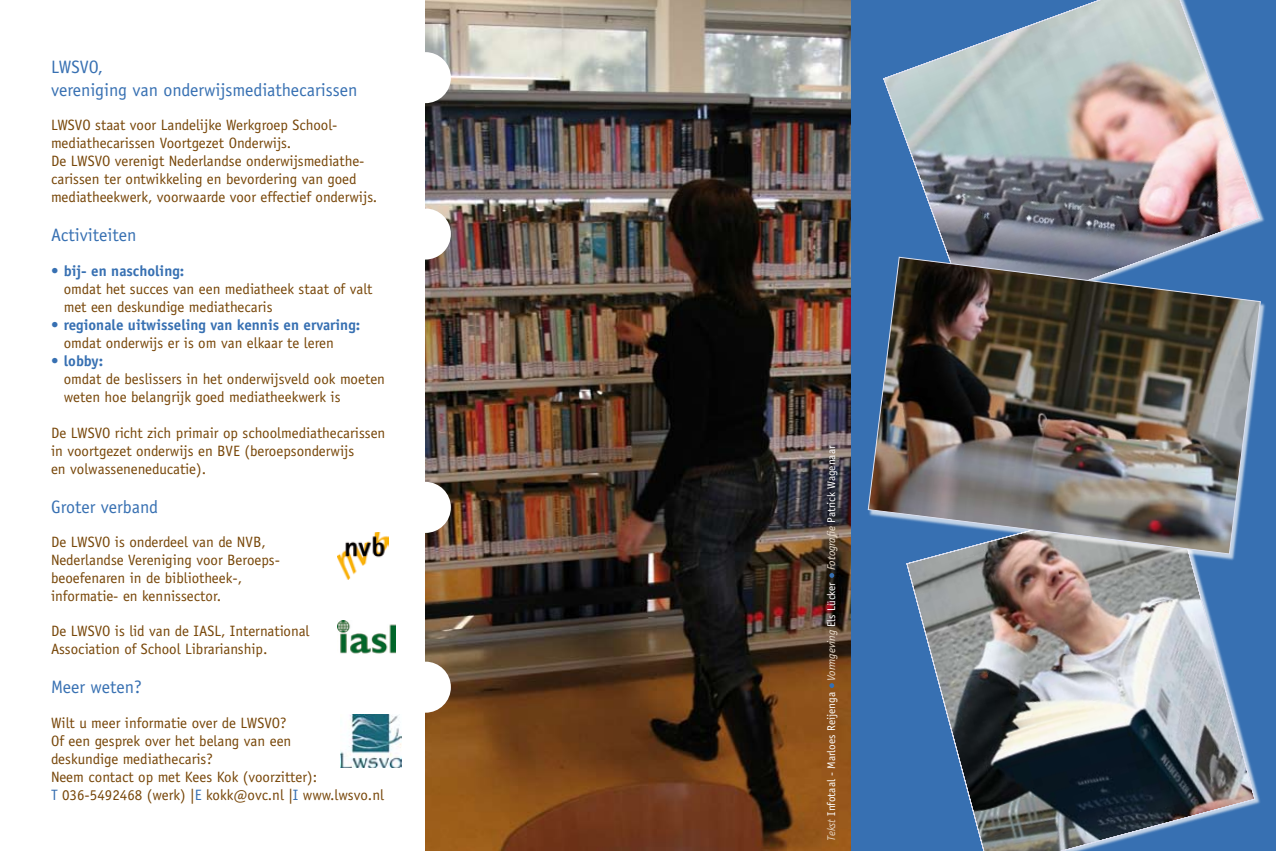
<style>
.page{position:relative;width:1276px;height:851px;background:#fff}
.page>*{position:absolute;margin:0;border:0;box-sizing:border-box;transform-origin:0 0}
.t1{font:18px/22.5px "Officina Sans";color:#3770b2}
.t2{font:15px/18px "Officina Sans";color:#774608}
.t3{font:700 15px "Officina Sans";color:#3770b2}
.t4{font:11.25px "Officina Sans";color:#fff}
.s1{color:#3770b2}
.s2{font-style:italic;color:#e5d3bf}
.s3{font-style:italic;color:#ecdfcf}
</style>
<div class="page">
<div style="left:850px;top:0;width:426px;height:850px;background:#3770b2"></div>
<img style="left:425px;top:0;width:425px;height:850px">
<img style="left:340px;top:714px;width:62px;height:53px">
<img style="left:338px;top:533px;width:51px;height:46px">
<img style="left:338px;top:620px;width:58px;height:34px">
<div style="left:400px;top:52px;width:51px;height:51px;background:#fff;border-radius:50%"></div>
<div style="left:400px;top:208px;width:51px;height:51px;background:#fff;border-radius:50%"></div>
<div style="left:400px;top:482px;width:51px;height:51px;background:#fff;border-radius:50%"></div>
<div style="left:400px;top:661px;width:51px;height:51px;background:#fff;border-radius:50%"></div>
<img style="left:883px;top:0;width:376px;height:256px">
<img style="left:906px;top:561px;width:349px;height:289px">
<div style="left:867px;top:258px;width:399px;height:303px;background:#fff;opacity:.7"></div>
<img style="left:867px;top:256px;width:394px;height:298px">
<svg style="left:829px;top:683px;width:5px;height:5px"></svg>
<svg style="left:829px;top:573px;width:5px;height:4px"></svg>
<p class="t1" style="left:51px;top:56px;width:308px">LWSVO,<br>vereniging van onderwijsmediathecarissen</p>
<p class="t2" style="left:51px;top:116px;width:328px">LWSVO staat voor Landelijke Werkgroep School&shy;mediathecarissen Voortgezet Onderwijs.<br>De LWSVO verenigt Nederlandse onderwijsmediathe&shy;carissen ter ontwikkeling en bevordering van goed mediatheekwerk, voorwaarde voor effectief onderwijs.</p>
<p class="t1" style="left:51px;top:224px;width:87px">Activiteiten</p>
<p class="t3" style="left:51px;top:261px;width:135px">• bij- en nascholing:</p>
<p class="t2" style="left:64px;top:279px;width:310px">omdat het succes van een mediatheek staat of valt met een deskundige mediathecaris</p>
<p class="t3" style="left:51px;top:315px;width:311px">• regionale uitwisseling van kennis en ervaring:</p>
<p class="t2" style="left:64px;top:333px;width:272px">omdat onderwijs er is om van elkaar te leren</p>
<p class="t3" style="left:51px;top:351px;width:54px">• lobby:</p>
<p class="t2" style="left:64px;top:369px;width:323px">omdat de beslissers in het onderwijsveld ook moeten weten hoe belangrijk goed mediatheekwerk is</p>
<p class="t2" style="left:51px;top:423px;width:336px">De LWSVO richt zich primair op schoolmediathecarissen in voortgezet onderwijs en BVE (beroepsonderwijs<br>en volwasseneneducatie).</p>
<p class="t1" style="left:51px;top:495px;width:109px">Groter verband</p>
<p class="t2" style="left:51px;top:533px;width:230px">De LWSVO is onderdeel van de NVB, Nederlandse Vereniging voor Beroeps&shy;beoefenaren in de bibliotheek-, informatie- en kennissector.</p>
<p class="t2" style="left:51px;top:621px;width:260px">De LWSVO is lid van de IASL, International<br>Association of School Librarianship.</p>
<p class="t1" style="left:51px;top:675px;width:92px">Meer weten?</p>
<p class="t2" style="left:51px;top:713px;width:334px">Wilt u meer informatie over de LWSVO?<br>Of een gesprek over het belang van een<br>deskundige mediathecaris?<br>Neem contact op met Kees Kok (voorzitter):<br><span class="s1">T</span> 036-5492468 (werk) |<span class="s1">E</span> kokk@ovc.nl |<span class="s1">I</span> www.lwsvo.nl</p>
<p class="t4" style="left:824px;top:840px;width:396px;rotate:-90deg"><span class="s2">Tekst</span> Infotaal - Marloes Reijenga <span class="s3">Vormgeving</span> Els Lücker <span class="s3">Fotografie</span> Patrick Wagenaar</p>
</div>
